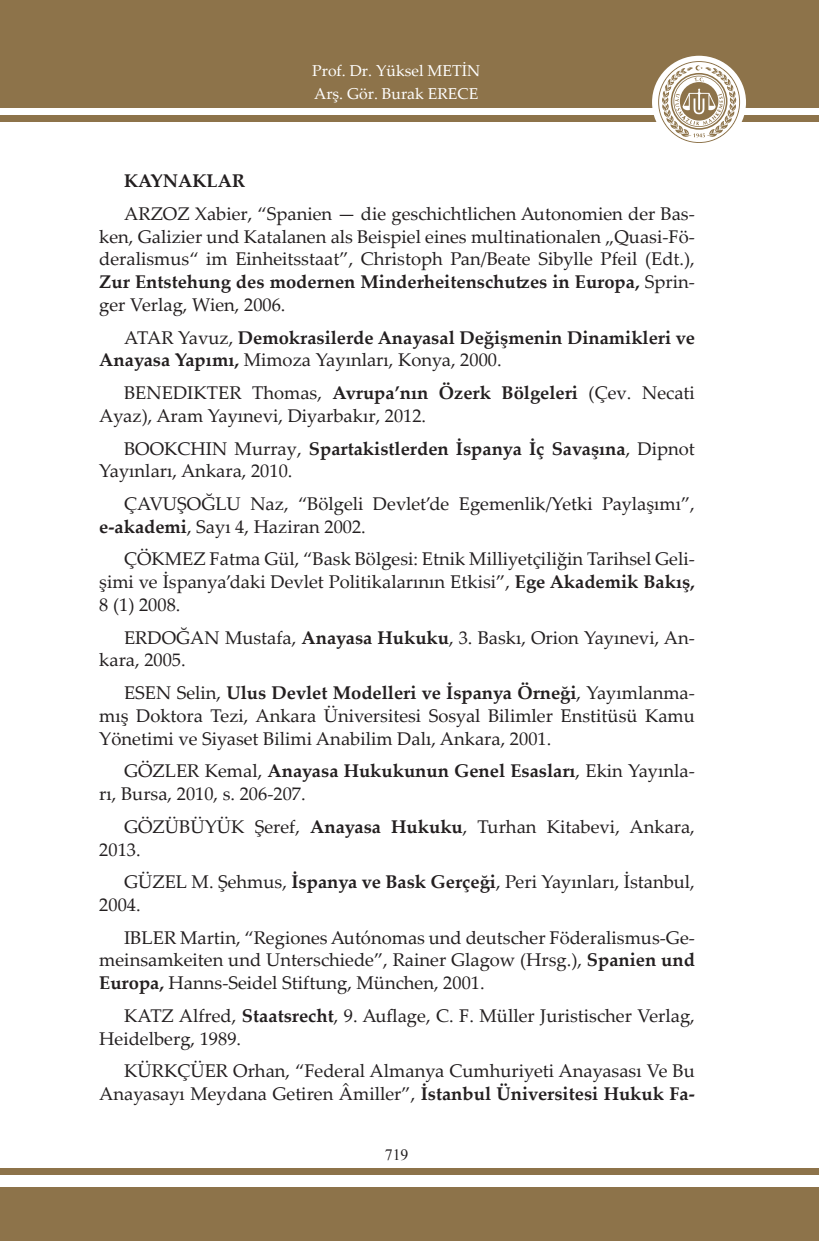
<style>
.page{position:relative;width:819px;height:1241px;background:#fff}
.page>*{position:absolute;margin:0;border:0;box-sizing:border-box;transform-origin:0 0}
.t1{font:18.38px/22.8px "Palatino Linotype";color:#231f20}
.t2{font:700 18.38px/22.8px "Palatino Linotype";color:#231f20}
.t3{font:15.75px/22.8px "Palatino Linotype";color:#fff}
.t4{font:15.75px "Times New Roman";color:#231f20}
.s1{font-weight:700}
.s2{font-weight:400}
</style>
<div class="page">
<div style="left:0;top:0;width:819px;height:108px;background:#8d734a"></div>
<div style="left:0;top:1187px;width:819px;height:53px;background:#8d734a"></div>
<div style="left:0;top:116px;width:819px;height:6px;background:#8d734a"></div>
<div style="left:0;top:1167px;width:819px;height:6px;background:#8d734a"></div>
<div style="left:652px;top:56px;width:94px;height:93px;background:#fff;border-radius:50%"></div>
<svg style="left:658px;top:61px;width:82px;height:82px"></svg>
<p class="t3" style="left:312px;top:59px;width:169px">Prof. Dr. Yüksel METİN<br>Arş. Gör. Burak ERECE</p>
<p class="t2" style="left:124px;top:169px;width:122px">KAYNAKLAR</p>
<p class="t1" style="left:99px;top:201px;width:597px;text-align:justify;text-indent:25px">ARZOZ Xabier, “Spanien — die geschichtlichen Autonomien der Bas&shy;ken, Galizier und Katalanen als Beispiel eines multinationalen „Quasi-Fö&shy;deralismus“ im Einheitsstaat”, Christoph Pan/Beate Sibylle Pfeil (Edt.), <span class="s1">Zur Entstehung des modernen Minderheitenschutzes in Europa,</span> Sprin&shy;ger Verlag, Wien, 2006.</p>
<p class="t2" style="left:99px;top:325px;width:597px;text-indent:25px"><span class="s2">ATAR Yavuz,</span> Demokrasilerde Anayasal Değişmenin Dinamikleri ve<br>Anayasa Yapımı, <span class="s2">Mimoza Yayınları, Konya, 2000.</span></p>
<p class="t1" style="left:99px;top:380px;width:597px;text-indent:25px">BENEDIKTER Thomas, <span class="s1">Avrupa’nın Özerk Bölgeleri</span> (Çev. Necati<br>Ayaz), Aram Yayınevi, Diyarbakır, 2012.</p>
<p class="t1" style="left:99px;top:436px;width:597px;text-indent:25px">BOOKCHIN Murray, <span class="s1">Spartakistlerden İspanya İç Savaşına</span>, Dipnot<br>Yayınları, Ankara, 2010.</p>
<p class="t1" style="left:99px;top:491px;width:597px;text-indent:25px">ÇAVUŞOĞLU Naz, “Bölgeli Devlet’de Egemenlik/Yetki Paylaşımı”, <span class="s1">e-akademi</span>, Sayı 4, Haziran 2002.</p>
<p class="t1" style="left:99px;top:547px;width:597px;text-align:justify;text-indent:25px">ÇÖKMEZ Fatma Gül, “Bask Bölgesi: Etnik Milliyetçiliğin Tarihsel Geli&shy;şimi ve İspanya’daki Devlet Politikalarının Etkisi”, <span class="s1">Ege Akademik Bakış, </span>8 (1) 2008.</p>
<p class="t1" style="left:99px;top:625px;width:597px;text-indent:25px">ERDOĞAN Mustafa, <span class="s1">Anayasa Hukuku</span>, 3. Baskı, Orion Yayınevi, An&shy;kara, 2005.</p>
<p class="t1" style="left:99px;top:680px;width:597px;text-align:justify;text-indent:25px">ESEN Selin, <span class="s1">Ulus Devlet Modelleri ve İspanya Örneği</span>, Yayımlanma&shy;mış Doktora Tezi, Ankara Üniversitesi Sosyal Bilimler Enstitüsü Kamu Yönetimi ve Siyaset Bilimi Anabilim Dalı, Ankara, 2001.</p>
<p class="t1" style="left:99px;top:758px;width:597px;text-indent:25px">GÖZLER Kemal, <span class="s1">Anayasa Hukukunun Genel Esasları</span>, Ekin Yayınla&shy;rı, Bursa, 2010, s. 206-207.</p>
<p class="t1" style="left:99px;top:814px;width:597px;text-indent:25px">GÖZÜBÜYÜK Şeref, <span class="s1">Anayasa Hukuku</span>, Turhan Kitabevi, Ankara,<br>2013.</p>
<p class="t1" style="left:99px;top:869px;width:597px;text-indent:25px">GÜZEL M. Şehmus, <span class="s1">İspanya ve Bask Gerçeği</span>, Peri Yayınları, İstanbul,<br>2004.</p>
<p class="t1" style="left:99px;top:925px;width:597px;text-align:justify;text-indent:25px">IBLER Martin, “Regiones Autónomas und deutscher Föderalismus-Ge&shy;meinsamkeiten und Unterschiede”, Rainer Glagow (Hrsg.), <span class="s1">Spanien und Europa,</span> Hanns-Seidel Stiftung, München, 2001.</p>
<p class="t1" style="left:99px;top:1003px;width:597px;text-indent:25px">KATZ Alfred, <span class="s1">Staatsrecht</span>, 9. Auflage, C. F. Müller Juristischer Verlag,<br>Heidelberg, 1989.</p>
<p class="t1" style="left:99px;top:1058px;width:597px;text-align:right">KÜRKÇÜER Orhan, “Federal Almanya Cumhuriyeti Anayasası Ve Bu<br>Anayasayı Meydana Getiren Âmiller”, <span class="s1">İstanbul Üniversitesi Hukuk Fa-</span></p>
<p class="t4" style="left:385px;top:1143px;width:25px">719</p>
</div>
